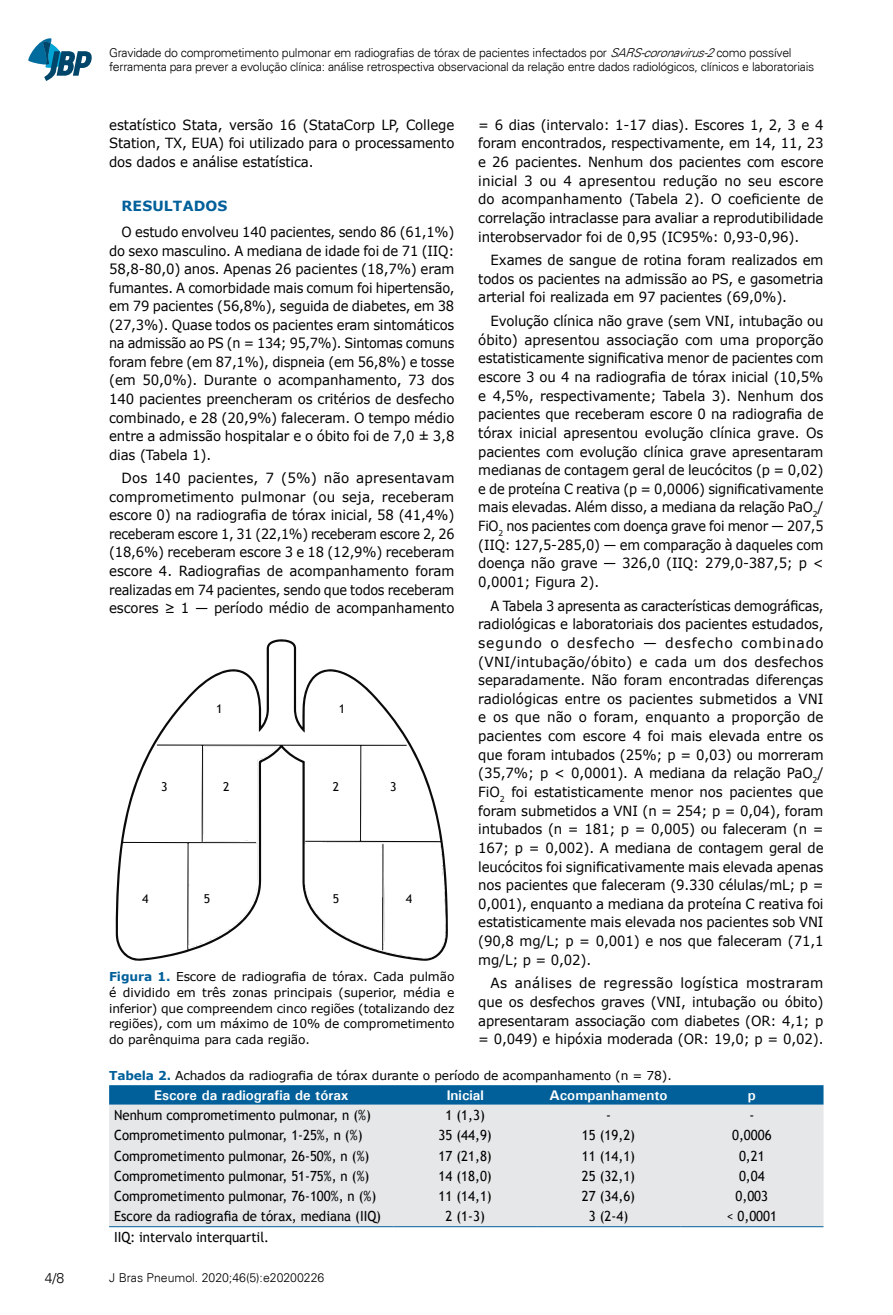
<style>
.page{position:relative;width:893px;height:1315px;background:#fff}
.page>*{position:absolute;margin:0;border:0;box-sizing:border-box;transform-origin:0 0}
.Corpo_PT{font:14px/18.6px "Verdana";letter-spacing:-.01em;color:#000;text-align:justify;scale:.93 1}
.Corpo_PT-2{font:14px/18.6px "Verdana";letter-spacing:-.01em;color:#000;text-align:justify;scale:.95 1}
.Corpo_PT-3{font:14px/18.6px "Verdana";letter-spacing:-.01em;color:#000;text-align:justify}
.Tabela___textos{font:14px "Trebuchet MS";color:#000;scale:.94 1}
.Tabela___nomes_campo{font:700 14px "Univers";color:#fff}
.Sub_1{font:700 14px "Verdana";letter-spacing:.01em;color:#01609a}
.t1{font:300 14px "Univers";color:#000}
.Legendas{font:12.25px/15.8px "Verdana";letter-spacing:-.01em;color:#000;text-align:justify}
.t2{font:300 12.25px/14.7px "Univers";letter-spacing:-.02em;color:#000}
.t3{font:300 12.25px "Univers";color:#000}
.t4{font:12.25px "Trebuchet MS";color:#000}
.s1{font-style:italic}
.s2{font-weight:700;color:#01609a}
</style>
<div class="page">
<svg style="left:28px;top:38px;width:64px;height:43px"></svg>
<svg style="left:152px;top:641px;width:260px;height:104px"></svg>
<svg style="left:118px;top:745px;width:328px;height:214px"></svg>
<div style="left:109px;top:1085px;width:714px;height:19px;background:#01609a"></div>
<div style="left:109px;top:1104px;width:714px;height:122px;background:#e6e7e8"></div>
<hr style="left:109px;top:1226px;width:285px;height:1px;background:#01609a">
<hr style="left:394px;top:1226px;width:143px;height:1px;background:#01609a">
<hr style="left:537px;top:1226px;width:143px;height:1px;background:#01609a">
<hr style="left:680px;top:1226px;width:143px;height:1px;background:#01609a">
<p class="t2" style="left:109px;top:45px;width:707px">Gravidade do comprometimento pulmonar em radiografias de tórax de pacientes infectados por <span class="s1">SARS-coronavirus-2</span>como possível ferramenta para prever a evolução clínica: análise retrospectiva observacional da relação entre dados radiológicos, clínicos e laboratoriais</p>
<p class="Corpo_PT-2" style="left:109px;top:116px;width:365px">estatístico Stata, versão 16 (StataCorp LP, College Station, TX, EUA) foi utilizado para o processamento dos dados e análise estatística.</p>
<p class="Sub_1" style="left:122px;top:197px;width:107px">RESULTADOS</p>
<p class="Corpo_PT" style="left:109px;top:223px;width:373px;text-indent:12px">O estudo envolveu 140 pacientes, sendo 86 (61,1%) do sexo masculino. A mediana de idade foi de 71 (IIQ:<br>58,8-80,0) anos. Apenas 26 pacientes (18,7%) eram fumantes. A comorbidade mais comum foi hipertensão, em 79 pacientes (56,8%), seguida de diabetes, em 38 (27,3%). Quase todos os pacientes eram sintomáticos na admissão ao PS (n = 134; 95,7%). Sintomas comuns foram febre (em 87,1%), dispneia (em 56,8%) e tosse (em 50,0%). Durante o acompanhamento, 73 dos 140 pacientes preencheram os critérios de desfecho combinado, e 28 (20,9%) faleceram. O tempo médio entre a admissão hospitalar e o óbito foi de 7,0 ± 3,8 dias (Tabela 1).</p>
<p class="Corpo_PT-3" style="left:109px;top:469px;width:347px;text-indent:12px">Dos 140 pacientes, 7 (5%) não apresentavam comprometimento pulmonar (ou seja, receberam escore 0) na radiografia de tórax inicial, 58 (41,4%) receberam escore 1, 31 (22,1%) receberam escore 2, 26 (18,6%) receberam escore 3 e 18 (12,9%) receberam escore 4. Radiografias de acompanhamento foram realizadas em 74 pacientes, sendo que todos receberam escores ≥ 1 — período médio de acompanhamento</p>
<p class="Corpo_PT-2" style="left:478px;top:116px;width:365px">= 6 dias (intervalo: 1-17 dias). Escores 1, 2, 3 e 4 foram encontrados, respectivamente, em 14, 11, 23 e 26 pacientes. Nenhum dos pacientes com escore inicial 3 ou 4 apresentou redução no seu escore do acompanhamento (Tabela 2). O coeficiente de correlação intraclasse para avaliar a reprodutibilidade interobservador foi de 0,95 (IC95%: 0,93-0,96).</p>
<p class="Corpo_PT-2" style="left:478px;top:251px;width:365px;text-indent:12px">Exames de sangue de rotina foram realizados em todos os pacientes na admissão ao PS, e gasometria arterial foi realizada em 97 pacientes (69,0%).</p>
<p class="Corpo_PT-2" style="left:478px;top:312px;width:365px;text-indent:12px">Evolução clínica não grave (sem VNI, intubação ou óbito) apresentou associação com uma proporção estatisticamente significativa menor de pacientes com escore 3 ou 4 na radiografia de tórax inicial (10,5% e 4,5%, respectivamente; Tabela 3). Nenhum dos pacientes que receberam escore 0 na radiografia de tórax inicial apresentou evolução clínica grave. Os pacientes com evolução clínica grave apresentaram medianas de contagem geral de leucócitos (p = 0,02) e de proteína C reativa (p = 0,0006) significativamente mais elevadas. Além disso, a mediana da relação PaO<sub>2</sub>/ FiO<sub>2</sub> nos pacientes com doença grave foi menor — 207,5 (IIQ: 127,5-285,0) — em comparação à daqueles com doença não grave — 326,0 (IIQ: 279,0-387,5; p &lt; 0,0001; Figura 2).</p>
<p class="Corpo_PT" style="left:478px;top:596px;width:373px;text-indent:12px">A Tabela 3 apresenta as características demográficas, radiológicas e laboratoriais dos pacientes estudados, segundo o desfecho — desfecho combinado (VNI/intubação/óbito) e cada um dos desfechos separadamente. Não foram encontradas diferenças radiológicas entre os pacientes submetidos a VNI e os que não o foram, enquanto a proporção de pacientes com escore 4 foi mais elevada entre os que foram intubados (25%; p = 0,03) ou morreram (35,7%; p &lt; 0,0001). A mediana da relação PaO<sub>2</sub>/ FiO<sub>2</sub> foi estatisticamente menor nos pacientes que foram submetidos a VNI (n = 254; p = 0,04), foram intubados (n = 181; p = 0,005) ou faleceram (n = 167; p = 0,002). A mediana de contagem geral de leucócitos foi significativamente mais elevada apenas nos pacientes que faleceram (9.330 células/mL; p = 0,001), enquanto a mediana da proteína C reativa foi estatisticamente mais elevada nos pacientes sob VNI (90,8 mg/L; p = 0,001) e nos que faleceram (71,1 mg/L; p = 0,02).</p>
<p class="Corpo_PT-3" style="left:478px;top:974px;width:347px;text-indent:12px">As análises de regressão logística mostraram que os desfechos graves (VNI, intubação ou óbito) apresentaram associação com diabetes (OR: 4,1; p = 0,049) e hipóxia moderada (OR: 19,0; p = 0,02).</p>
<p class="t4" style="left:216px;top:701px;width:8px">1</p>
<p class="t4" style="left:339px;top:701px;width:8px">1</p>
<p class="t4" style="left:161px;top:779px;width:8px">3</p>
<p class="t4" style="left:223px;top:779px;width:8px">2</p>
<p class="t4" style="left:333px;top:779px;width:8px">2</p>
<p class="t4" style="left:390px;top:779px;width:8px">3</p>
<p class="t4" style="left:142px;top:891px;width:8px">4</p>
<p class="t4" style="left:204px;top:891px;width:8px">5</p>
<p class="t4" style="left:333px;top:891px;width:8px">5</p>
<p class="t4" style="left:406px;top:891px;width:8px">4</p>
<p class="Legendas" style="left:109px;top:969px;width:347px"><span class="s2">Figura 1.</span> Escore de radiografia de tórax. Cada pulmão é dividido em três zonas principais (superior, média e inferior) que compreendem cinco regiões (totalizando dez regiões), com um máximo de 10% de comprometimento do parênquima para cada região.</p>
<p class="Legendas" style="left:109px;top:1068px;width:564px"><span class="s2">Tabela 2.</span> Achados da radiografia de tórax durante o período de acompanhamento (n = 78).</p>
<p class="Tabela___nomes_campo" style="left:154px;top:1086px;width:196px">Escore da radiografia de tórax</p>
<p class="Tabela___nomes_campo" style="left:447px;top:1086px;width:39px">Inicial</p>
<p class="Tabela___nomes_campo" style="left:549px;top:1086px;width:120px">Acompanhamento</p>
<p class="Tabela___nomes_campo" style="left:748px;top:1086px;width:10px">p</p>
<p class="Tabela___textos" style="left:114px;top:1106px;width:275px">Nenhum comprometimento pulmonar, n (%)</p>
<p class="Tabela___textos" style="left:446px;top:1106px;width:43px">1 (1,3)</p>
<p class="Tabela___textos" style="left:606px;top:1106px;width:7px">-</p>
<p class="Tabela___textos" style="left:749px;top:1106px;width:7px">-</p>
<p class="Tabela___textos" style="left:114px;top:1127px;width:266px">Comprometimento pulmonar, 1-25%, n (%)</p>
<p class="Tabela___textos" style="left:439px;top:1127px;width:58px">35 (44,9)</p>
<p class="Tabela___textos" style="left:582px;top:1127px;width:58px">15 (19,2)</p>
<p class="Tabela___textos" style="left:732px;top:1127px;width:43px">0,0006</p>
<p class="Tabela___textos" style="left:114px;top:1147px;width:273px">Comprometimento pulmonar, 26-50%, n (%)</p>
<p class="Tabela___textos" style="left:439px;top:1147px;width:58px">17 (21,8)</p>
<p class="Tabela___textos" style="left:582px;top:1147px;width:58px">11 (14,1)</p>
<p class="Tabela___textos" style="left:739px;top:1147px;width:29px">0,21</p>
<p class="Tabela___textos" style="left:114px;top:1167px;width:273px">Comprometimento pulmonar, 51-75%, n (%)</p>
<p class="Tabela___textos" style="left:439px;top:1167px;width:58px">14 (18,0)</p>
<p class="Tabela___textos" style="left:582px;top:1167px;width:58px">25 (32,1)</p>
<p class="Tabela___textos" style="left:739px;top:1167px;width:29px">0,04</p>
<p class="Tabela___textos" style="left:114px;top:1187px;width:281px">Comprometimento pulmonar, 76-100%, n (%)</p>
<p class="Tabela___textos" style="left:439px;top:1187px;width:58px">11 (14,1)</p>
<p class="Tabela___textos" style="left:582px;top:1187px;width:58px">27 (34,6)</p>
<p class="Tabela___textos" style="left:736px;top:1187px;width:36px">0,003</p>
<p class="Tabela___textos" style="left:114px;top:1208px;width:286px">Escore da radiografia de tórax, mediana (IIQ)</p>
<p class="Tabela___textos" style="left:446px;top:1208px;width:43px">2 (1-3)</p>
<p class="Tabela___textos" style="left:589px;top:1208px;width:43px">3 (2-4)</p>
<p class="Tabela___textos" style="left:727px;top:1208px;width:55px">&lt; 0,0001</p>
<p class="Tabela___textos" style="left:114px;top:1228px;width:166px">IIQ: intervalo interquartil.</p>
<p class="t1" style="left:45px;top:1269px;width:21px">4/8</p>
<p class="t3" style="left:109px;top:1270px;width:217px">J Bras Pneumol. 2020;46(5):e20200226</p>
</div>
